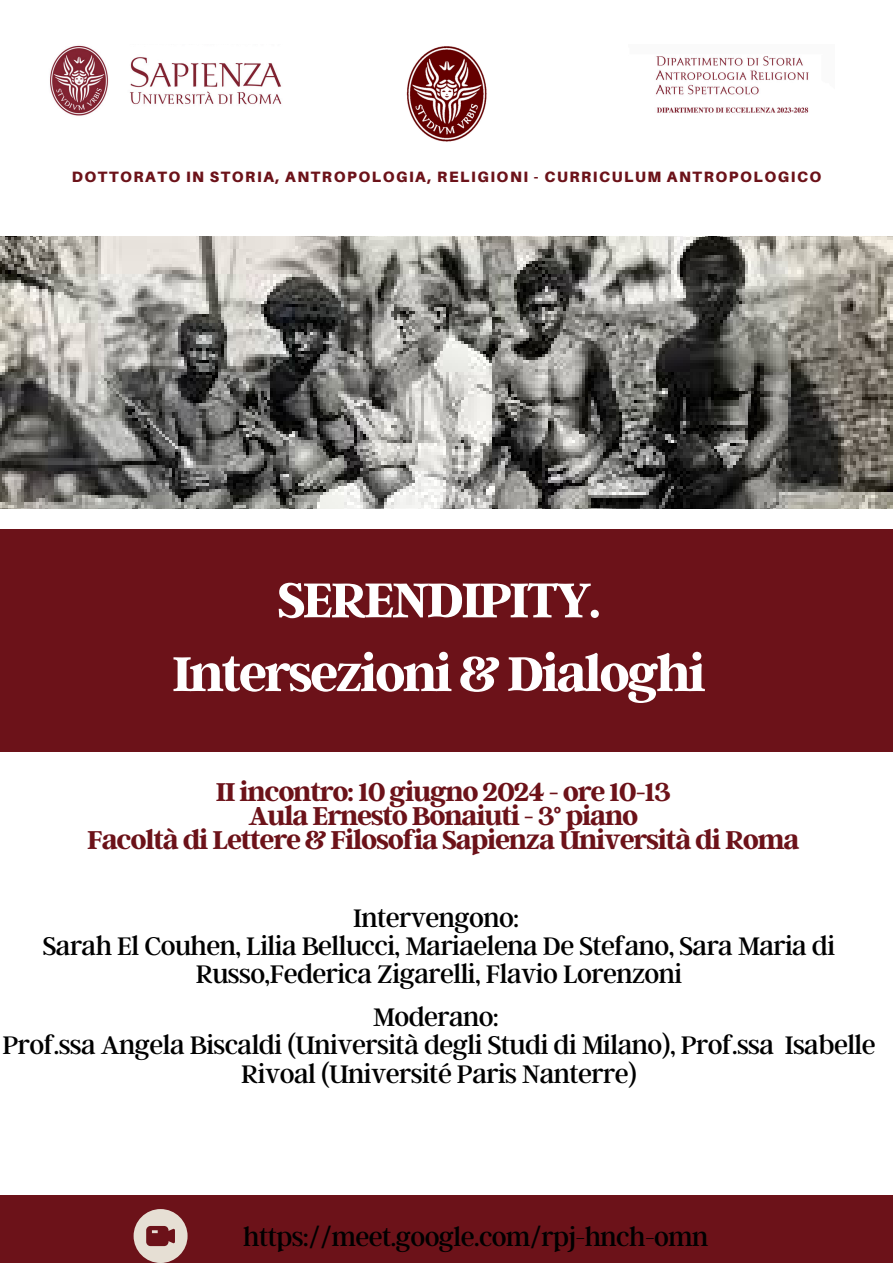
<style>
.page{position:relative;width:893px;height:1263px;background:#fff}
.page>*{position:absolute;margin:0;border:0;box-sizing:border-box;transform-origin:0 0}
.t1{font:700 54.53px/73.7px "Argent CF";letter-spacing:-.05em;color:#fff;text-align:center}
.t2{font:700 28.72px/24.2px "Argent CF";letter-spacing:-.045em;color:#6c1219;text-align:center}
.t3{font:28.28px/28.2px "Argent CF";letter-spacing:-.02em;color:#000;text-align:center}
.t4{font:900 15px "Aileron";letter-spacing:.105em;color:#6c1219}
</style>
<div class="page">
<img style="left:655px;top:56px;width:154px;height:57px">
<img style="left:50px;top:45px;width:232px;height:71px">
<img style="left:0;top:236px;width:893px;height:272px">
<img style="left:406px;top:46px;width:81px;height:96px">
<div style="left:0;top:530px;width:893px;height:222px;background:#6c1219"></div>
<div style="left:0;top:1195px;width:893px;height:68px;background:#6c1219"></div>
<svg style="left:134px;top:1209px;width:54px;height:54px"></svg>
<p class="t4" style="left:72px;top:167px;width:751px">DOTTORATO IN STORIA, ANTROPOLOGIA, RELIGIONI - CURRICULUM ANTROPOLOGICO</p>
<h1 class="t1" style="left:172px;top:560px;width:535px">SERENDIPITY.<br>Intersezioni &amp; Dialoghi</h1>
<h2 class="t2" style="left:87px;top:778px;width:714px">II incontro: 10 giugno 2024 - ore 10-13<br>Aula Ernesto Bonaiuti - 3° piano<br>Facoltà di Lettere &amp; Filosofia Sapienza Università di Roma</h2>
<h3 class="t3" style="left:43px;top:902px;width:794px">Intervengono:<br>Sarah El Couhen, Lilia Bellucci, Mariaelena De Stefano, Sara Maria di<br>Russo,Federica Zigarelli, Flavio Lorenzoni</h3>
<h3 class="t3" style="left:3px;top:1002px;width:874px">Moderano:<br>Prof.ssa Angela Biscaldi (Università degli Studi di Milano), Prof.ssa Isabelle<br>Rivoal (Université Paris Nanterre)</h3>
<p class="t3" style="left:243px;top:1221px;width:467px">https://meet.google.com/rpj-hnch-omn</p>
</div>
